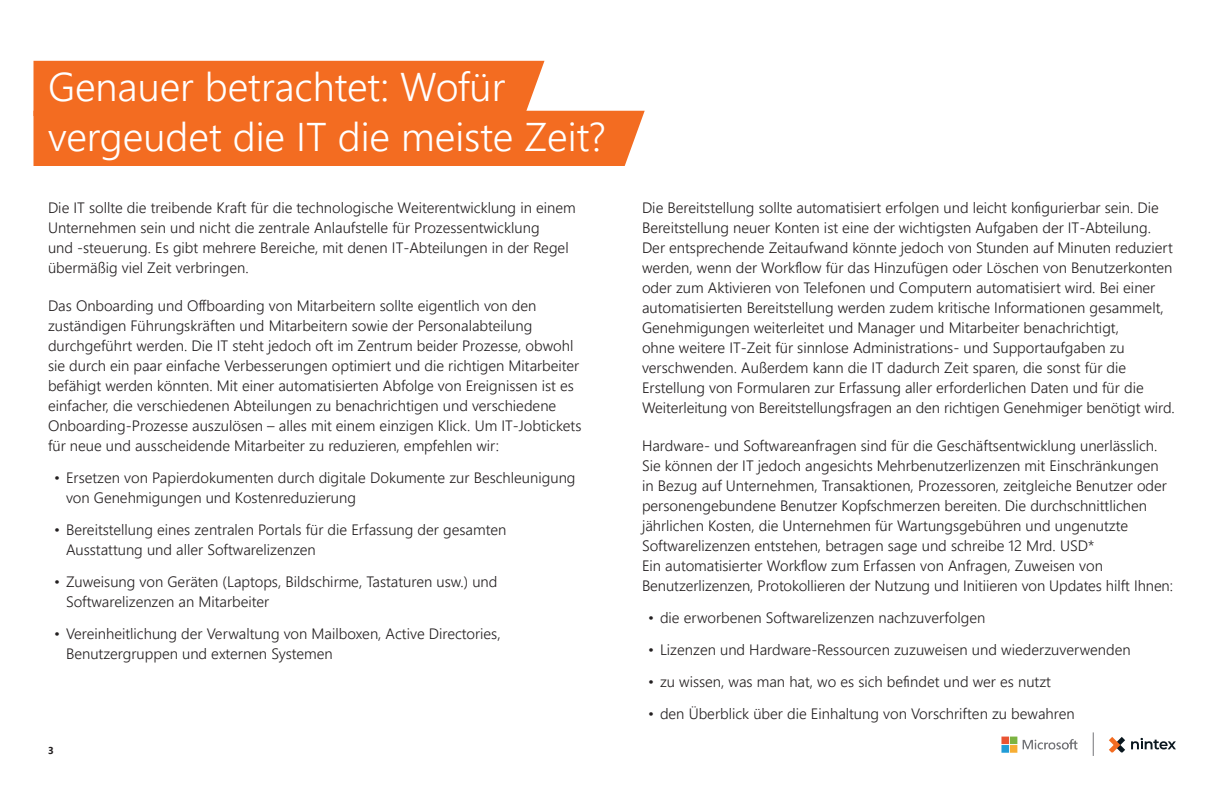
<style>
.page{position:relative;width:1224px;height:792px;background:#fff}
.page>*{position:absolute;margin:0;border:0;box-sizing:border-box;transform-origin:0 0}
.t1{font:300 40px/50px "Segoe UI";color:#fff}
.t2{font:300 15px/20px "Segoe UI";color:#231f20}
.t3{font:700 10px "Segoe UI";color:#231f20}
</style>
<div class="page">
<img style="left:1001px;top:732px;width:92px;height:24px">
<svg style="left:1109px;top:737px;width:16px;height:15px"></svg>
<svg style="left:1131px;top:738px;width:45px;height:11px"></svg>
<svg style="left:1093px;top:732px;width:1px;height:24px"></svg>
<svg style="left:34px;top:61px;width:611px;height:105px;background:#f47935"></svg>
<h1 class="t1" style="left:48px;top:58px;width:559px">Genauer betrachtet: Wofür vergeudet die IT die meiste Zeit?</h1>
<p class="t2" style="left:48px;top:196px;width:529px">Die IT sollte die treibende Kraft für die technologische Weiterentwicklung in einem Unternehmen sein und nicht die zentrale Anlaufstelle für Prozessentwicklung<br>und -steuerung. Es gibt mehrere Bereiche, mit denen IT-Abteilungen in der Regel übermäßig viel Zeit verbringen.</p>
<p class="t2" style="left:48px;top:294px;width:535px">Das Onboarding und Offboarding von Mitarbeitern sollte eigentlich von den zuständigen Führungskräften und Mitarbeitern sowie der Personalabteilung durchgeführt werden. Die IT steht jedoch oft im Zentrum beider Prozesse, obwohl sie durch ein paar einfache Verbesserungen optimiert und die richtigen Mitarbeiter befähigt werden könnten. Mit einer automatisierten Abfolge von Ereignissen ist es einfacher, die verschiedenen Abteilungen zu benachrichtigen und verschiedene Onboarding-Prozesse auszulösen – alles mit einem einzigen Klick. Um IT-Jobtickets für neue und ausscheidende Mitarbeiter zu reduzieren, empfehlen wir:</p>
<p class="t2" style="left:66px;top:466px;width:511px;text-indent:-12px">• Ersetzen von Papierdokumenten durch digitale Dokumente zur Beschleunigung von Genehmigungen und Kostenreduzierung</p>
<p class="t2" style="left:66px;top:518px;width:442px;text-indent:-12px">• Bereitstellung eines zentralen Portals für die Erfassung der gesamten<br>Ausstattung und aller Softwarelizenzen</p>
<p class="t2" style="left:66px;top:570px;width:433px;text-indent:-12px">• Zuweisung von Geräten (Laptops, Bildschirme, Tastaturen usw.) und<br>Softwarelizenzen an Mitarbeiter</p>
<p class="t2" style="left:66px;top:622px;width:436px;text-indent:-12px">• Vereinheitlichung der Verwaltung von Mailboxen, Active Directories,<br>Benutzergruppen und externen Systemen</p>
<p class="t3" style="left:48px;top:741px;width:7px">3</p>
<p class="t2" style="left:642px;top:196px;width:534px">Die Bereitstellung sollte automatisiert erfolgen und leicht konfigurierbar sein. Die Bereitstellung neuer Konten ist eine der wichtigsten Aufgaben der IT-Abteilung.<br>Der entsprechende Zeitaufwand könnte jedoch von Stunden auf Minuten reduziert werden, wenn der Workflow für das Hinzufügen oder Löschen von Benutzerkonten oder zum Aktivieren von Telefonen und Computern automatisiert wird. Bei einer automatisierten Bereitstellung werden zudem kritische Informationen gesammelt, Genehmigungen weiterleitet und Manager und Mitarbeiter benachrichtigt,<br>ohne weitere IT-Zeit für sinnlose Administrations- und Supportaufgaben zu verschwenden. Außerdem kann die IT dadurch Zeit sparen, die sonst für die Erstellung von Formularen zur Erfassung aller erforderlichen Daten und für die Weiterleitung von Bereitstellungsfragen an den richtigen Genehmiger benötigt wird.</p>
<p class="t2" style="left:642px;top:434px;width:533px">Hardware- und Softwareanfragen sind für die Geschäftsentwicklung unerlässlich.<br>Sie können der IT jedoch angesichts Mehrbenutzerlizenzen mit Einschränkungen in Bezug auf Unternehmen, Transaktionen, Prozessoren, zeitgleiche Benutzer oder personengebundene Benutzer Kopfschmerzen bereiten. Die durchschnittlichen jährlichen Kosten, die Unternehmen für Wartungsgebühren und ungenutzte Softwarelizenzen entstehen, betragen sage und schreibe 12 Mrd. USD*<br>Ein automatisierter Workflow zum Erfassen von Anfragen, Zuweisen von Benutzerlizenzen, Protokollieren der Nutzung und Initiieren von Updates hilft Ihnen:</p>
<p class="t2" style="left:648px;top:606px;width:339px">• die erworbenen Softwarelizenzen nachzuverfolgen</p>
<p class="t2" style="left:648px;top:638px;width:484px">• Lizenzen und Hardware-Ressourcen zuzuweisen und wiederzuverwenden</p>
<p class="t2" style="left:648px;top:670px;width:405px">• zu wissen, was man hat, wo es sich befindet und wer es nutzt</p>
<p class="t2" style="left:648px;top:702px;width:428px">• den Überblick über die Einhaltung von Vorschriften zu bewahren</p>
</div>
